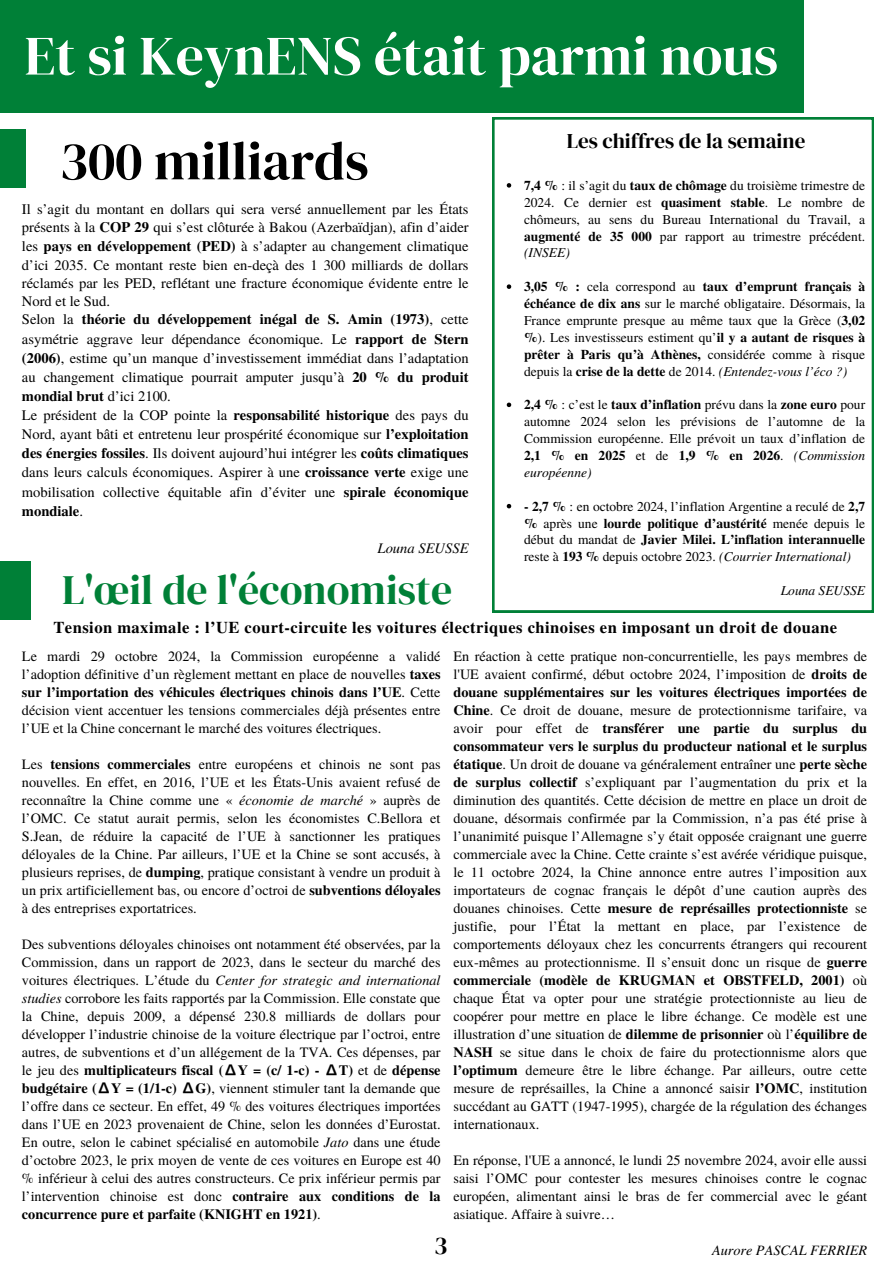
<style>
.page{position:relative;width:894px;height:1264px;background:#fff}
.page>*{position:absolute;margin:0;border:0;box-sizing:border-box;transform-origin:0 0}
.t1{font:55.5px "DM Serif Display";color:#fff}
.t2{font:54px "DM Serif Display";color:#000}
.t3{font:41.85px "DM Serif Display";color:#008037}
.t4{font:24.9px "DM Serif Display";color:#000}
.t5{font:21px "DM Serif Display";color:#000}
.t6{font:700 16.5px "Te X Gyre Termes";letter-spacing:.03em;color:#000}
.t7{font:14.55px/19.2px "Te X Gyre Termes";color:#000;text-align:justify}
.t8{font:italic 14.55px "Te X Gyre Termes";color:#000}
.t9{font:14.25px/18px "Te X Gyre Termes";color:#000;text-align:justify}
.t10{font:italic 14.25px "Te X Gyre Termes";color:#000}
.t11{font:13.5px/16.8px "Te X Gyre Termes";color:#000;text-align:justify}
.t12{font:italic 13.5px "Te X Gyre Termes";color:#000}
.s1{font-weight:700}
.s2{font-style:italic}
.s3{font-family:"Noto Sans CJ Ksc";font-weight:700}
</style>
<div class="page">
<div style="left:0;top:0;width:803px;height:113px;background:#008037"></div>
<div style="left:0;top:561px;width:31px;height:58px;background:#008037"></div>
<div style="left:0;top:129px;width:26px;height:59px;background:#008037"></div>
<svg style="left:492px;top:117px;width:381px;height:495px"></svg>
<svg style="left:506px;top:183px;width:5px;height:5px"></svg>
<svg style="left:506px;top:284px;width:5px;height:5px"></svg>
<svg style="left:506px;top:402px;width:5px;height:5px"></svg>
<svg style="left:506px;top:504px;width:5px;height:4px"></svg>
<p class="t1" style="left:25px;top:17px;width:754px">Et si KeynENS était parmi nous</p>
<p class="t5" style="left:566px;top:126px;width:240px">Les chiffres de la semaine</p>
<h3 class="t2" style="left:59px;top:123px;width:311px">300 milliards</h3>
<p class="t7" style="left:22px;top:199px;width:448px;line-height:18.5px">Il s’agit du montant en dollars qui sera versé annuellement par les États présents à la <span class="s1">COP 29</span> qui s’est clôturée à Bakou (Azerbaïdjan), afin d’aider les <span class="s1">pays en développement (PED)</span> à s’adapter au changement climatique d’ici 2035. Ce montant reste bien en-deçà des 1 300 milliards de dollars réclamés par les PED, reflétant une fracture économique évidente entre le Nord et le Sud.</p>
<p class="t7" style="left:22px;top:309px;width:448px">Selon la <span class="s1">théorie du développement inégal de S. Amin (1973)</span>, cette asymétrie aggrave leur dépendance économique. Le <span class="s1">rapport de Stern (2006)</span>, estime qu’un manque d’investissement immédiat dans l’adaptation au changement climatique pourrait amputer jusqu’à <span class="s1">20 % du produit mondial brut</span> d’ici 2100.</p>
<p class="t7" style="left:22px;top:405px;width:448px">Le président de la COP pointe la <span class="s1">responsabilité historique</span> des pays du Nord, ayant bâti et entretenu leur prospérité économique sur <span class="s1">l’exploitation des énergies fossiles</span>. Ils doivent aujourd’hui intégrer les <span class="s1">coûts climatiques </span>dans leurs calculs économiques. Aspirer à une <span class="s1">croissance verte</span> exige une mobilisation collective équitable afin d’éviter une <span class="s1">spirale économique mondiale</span>.</p>
<p class="t8" style="left:377px;top:537px;width:92px">Louna SEUSSE</p>
<p class="t11" style="left:524px;top:176px;width:342px"><span class="s1">7,4 %</span> : il s’agit du <span class="s1">taux de chômage</span> du troisième trimestre de 2024. Ce dernier est <span class="s1">quasiment stable</span>. Le nombre de chômeurs, au sens du Bureau International du Travail, a <span class="s1">augmenté de 35 000</span> par rapport au trimestre précédent. <span class="s2">(INSEE)</span></p>
<h1 class="t11" style="left:524px;top:277px;width:342px"><span class="s1">3,05 % :</span> cela correspond au <span class="s1">taux d’emprunt français à échéance de dix ans</span> sur le marché obligataire. Désormais, la France emprunte presque au même taux que la Grèce (<span class="s1">3,02 %</span>). Les investisseurs estiment qu’<span class="s1">il y a autant de risques à prêter à Paris qu’à Athènes,</span> considérée comme à risque depuis la <span class="s1">crise de la dette</span> de 2014. <span class="s2">(Entendez-vous l’éco ?)</span></h1>
<p class="t11" style="left:524px;top:396px;width:342px"><span class="s1">2,4 %</span> : c’est le <span class="s1">taux d’inflation</span> prévu dans la <span class="s1">zone euro</span> pour automne 2024 selon les prévisions de l’automne de la Commission européenne. Elle prévoit un taux d’inflation de <span class="s1">2,1 % en 2025</span> et de <span class="s1">1,9 % en 2026</span>. <span class="s2">(Commission européenne)</span></p>
<p class="t11" style="left:524px;top:497px;width:342px"><span class="s1">- 2,7 %</span> : en octobre 2024, l’inflation Argentine a reculé de <span class="s1">2,7 %</span> après une <span class="s1">lourde politique d’austérité</span> menée depuis le début du mandat de <span class="s1">Javier Milei. L’inflation interannuelle </span>reste à <span class="s1">193 %</span> depuis octobre 2023. <span class="s2">(Courrier International)</span></p>
<p class="t12" style="left:780px;top:580px;width:86px">Louna SEUSSE</p>
<p class="t3" style="left:62px;top:561px;width:391px">L'œil de l'économiste</p>
<h1 class="t6" style="left:53px;top:614px;width:785px">Tension maximale : l’UE court-circuite les voitures électriques chinoises en imposant un droit de douane</h1>
<p class="t9" style="left:22px;top:646px;width:420px">Le mardi 29 octobre 2024, la Commission européenne a validé l’adoption définitive d’un règlement mettant en place de nouvelles <span class="s1">taxes sur l’importation des véhicules électriques chinois dans l’UE</span>. Cette décision vient accentuer les tensions commerciales déjà présentes entre l’UE et la Chine concernant le marché des voitures électriques.</p>
<p class="t9" style="left:22px;top:754px;width:420px">Les <span class="s1">tensions commerciales</span> entre européens et chinois ne sont pas nouvelles. En effet, en 2016, l’UE et les États-Unis avaient refusé de reconnaître la Chine comme une « <span class="s2">économie de marché</span> » auprès de l’OMC. Ce statut aurait permis, selon les économistes C.Bellora et S.Jean, de réduire la capacité de l’UE à sanctionner les pratiques déloyales de la Chine. Par ailleurs, l’UE et la Chine se sont accusés, à plusieurs reprises, de <span class="s1">dumping</span>, pratique consistant à vendre un produit à un prix artificiellement bas, ou encore d’octroi de <span class="s1">subventions déloyales </span>à des entreprises exportatrices.</p>
<p class="t9" style="left:22px;top:934px;width:420px">Des subventions déloyales chinoises ont notamment été observées, par la Commission, dans un rapport de 2023, dans le secteur du marché des voitures électriques. L’étude du <span class="s2">Center for strategic and international studies</span> corrobore les faits rapportés par la Commission. Elle constate que la Chine, depuis 2009, a dépensé 230.8 milliards de dollars pour développer l’industrie chinoise de la voiture électrique par l’octroi, entre autres, de subventions et d’un allégement de la TVA. Ces dépenses, par le jeu des <span class="s1">multiplicateurs fiscal (</span><span class="s3">∆</span><span class="s1">Y = (c/ 1-c) -</span> <span class="s3">∆</span><span class="s1">T)</span> et de <span class="s1">dépense budgétaire (</span><span class="s3">∆</span><span class="s1">Y = (1/1-c)</span> <span class="s3">∆</span><span class="s1">G)</span>, viennent stimuler tant la demande que l’offre dans ce secteur. En effet, 49 % des voitures électriques importées dans l’UE en 2023 provenaient de Chine, selon les données d’Eurostat.<br>En outre, selon le cabinet spécialisé en automobile <span class="s2">Jato</span> dans une étude d’octobre 2023, le prix moyen de vente de ces voitures en Europe est 40 % inférieur à celui des autres constructeurs. Ce prix inférieur permis par l’intervention chinoise est donc <span class="s1">contraire aux conditions de la concurrence pure et parfaite (KNIGHT en 1921)</span>.</p>
<h2 class="t9" style="left:453px;top:646px;width:415px">En réaction à cette pratique non-concurrentielle, les pays membres de l'UE avaient confirmé, début octobre 2024, l’imposition de <span class="s1">droits de douane supplémentaires sur les voitures électriques importées de Chine</span>. Ce droit de douane, mesure de protectionnisme tarifaire, va avoir pour effet de <span class="s1">transférer une partie du surplus du consommateur vers le surplus du producteur national et le surplus étatique</span>. Un droit de douane va généralement entraîner une <span class="s1">perte sèche de surplus collectif</span> s’expliquant par l’augmentation du prix et la diminution des quantités. Cette décision de mettre en place un droit de douane, désormais confirmée par la Commission, n’a pas été prise à l’unanimité puisque l’Allemagne s’y était opposée craignant une guerre commerciale avec la Chine. Cette crainte s’est avérée véridique puisque, le 11 octobre 2024, la Chine annonce entre autres l’imposition aux importateurs de cognac français le dépôt d’une caution auprès des douanes chinoises. Cette <span class="s1">mesure de représailles protectionniste</span> se justifie, pour l’État la mettant en place, par l’existence de comportements déloyaux chez les concurrents étrangers qui recourent eux-mêmes au protectionnisme. Il s’ensuit donc un risque de <span class="s1">guerre commerciale (modèle de KRUGMAN et OBSTFELD, 2001)</span> où chaque État va opter pour une stratégie protectionniste au lieu de coopérer pour mettre en place le libre échange. Ce modèle est une illustration d’une situation de <span class="s1">dilemme de prisonnier</span> où l’<span class="s1">équilibre de NASH</span> se situe dans le choix de faire du protectionnisme alors que <span class="s1">l’optimum</span> demeure être le libre échange. Par ailleurs, outre cette mesure de représailles, la Chine a annoncé saisir <span class="s1">l’OMC</span>, institution succédant au GATT (1947-1995), chargée de la régulation des échanges internationaux.</h2>
<h4 class="t9" style="left:453px;top:1150px;width:415px">En réponse, l'UE a annoncé, le lundi 25 novembre 2024, avoir elle aussi saisi l’OMC pour contester les mesures chinoises contre le cognac européen, alimentant ainsi le bras de fer commercial avec le géant asiatique. Affaire à suivre…</h4>
<p class="t10" style="left:711px;top:1239px;width:157px">Aurore PASCAL FERRIER</p>
<p class="t4" style="left:434px;top:1227px;width:15px">3</p>
</div>
